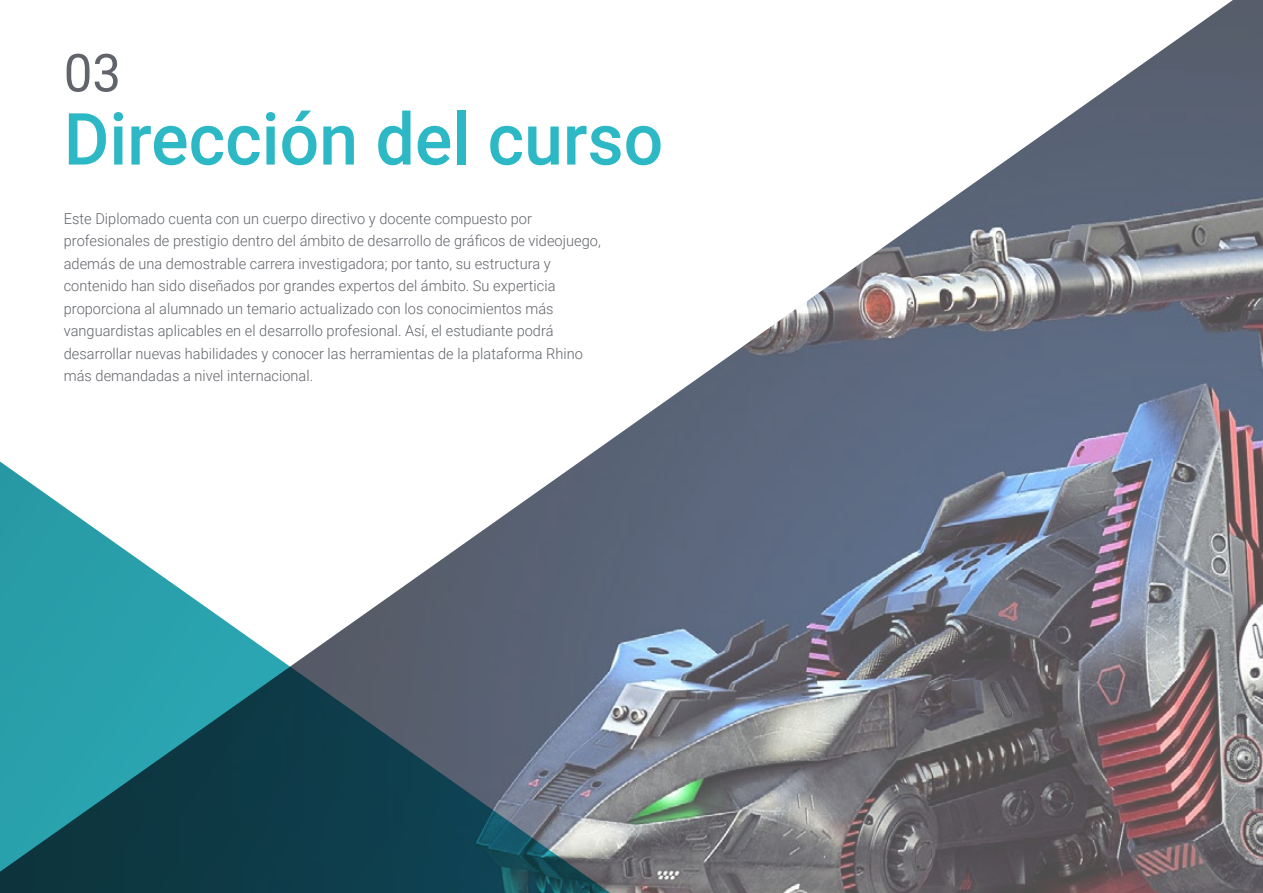
<style>
.page{position:relative;width:1263px;height:893px;background:#fff}
.page>*{position:absolute;margin:0;border:0;box-sizing:border-box;transform-origin:0 0}
.t1{font:500 72px "Roboto";color:#2db8c5}
.t2{font:52.5px "Roboto";color:#61646a}
.t3{font:300 15px/22.5px "Roboto";letter-spacing:.005em;color:#61646a}
</style>
<div class="page">
<img style="left:602px;top:0;width:661px;height:893px">
<svg style="left:0;top:446px;width:640px;height:447px"></svg>
<h2 class="t2" style="left:64px;top:36px;width:59px">03</h2>
<h1 class="t1" style="left:64px;top:89px;width:601px">Dirección del curso</h1>
<p class="t3" style="left:64px;top:207px;width:539px">Este Diplomado cuenta con un cuerpo directivo y docente compuesto por profesionales de prestigio dentro del ámbito de desarrollo de gráficos de videojuego, además de una demostrable carrera investigadora; por tanto, su estructura y contenido han sido diseñados por grandes expertos del ámbito. Su experticia proporciona al alumnado un temario actualizado con los conocimientos más vanguardistas aplicables en el desarrollo profesional. Así, el estudiante podrá desarrollar nuevas habilidades y conocer las herramientas de la plataforma Rhino más demandadas a nivel internacional.</p>
</div>
